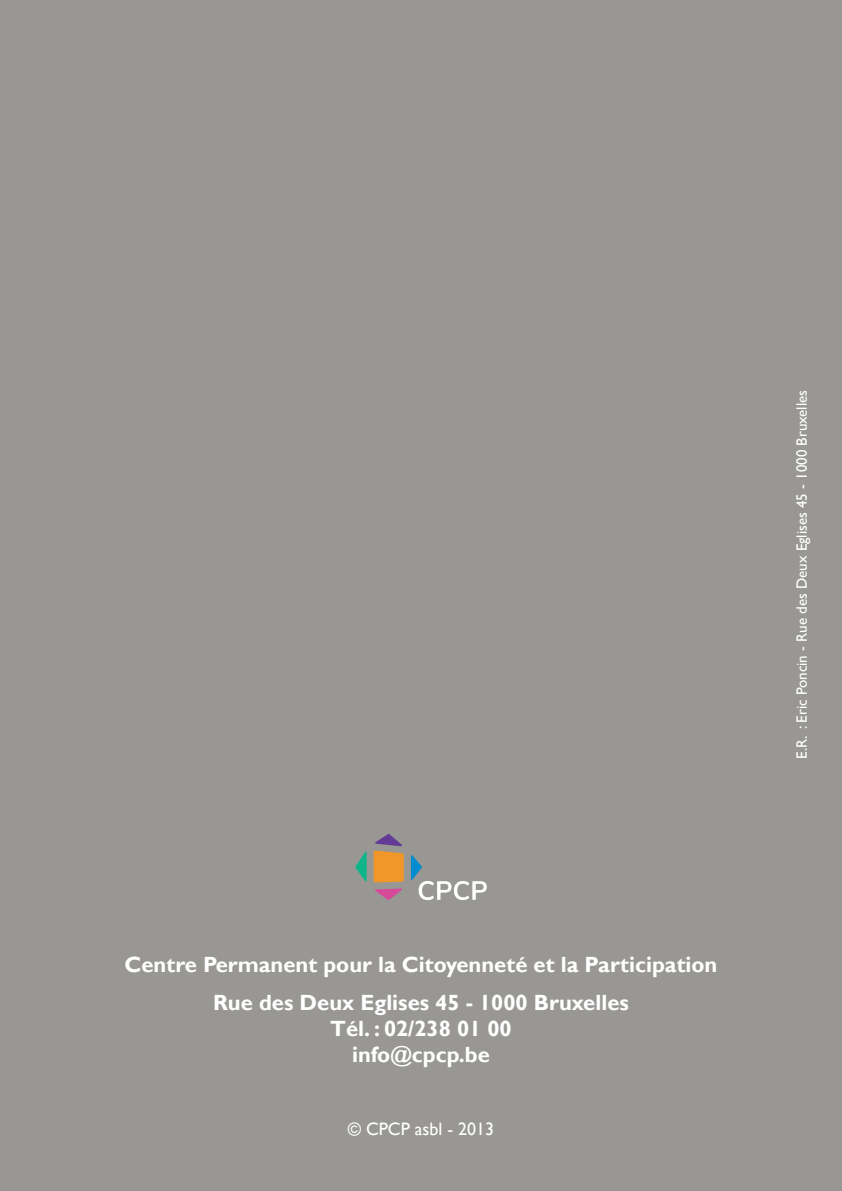
<style>
.page{position:relative;width:842px;height:1191px;background:#989794}
.page>*{position:absolute;margin:0;border:0;box-sizing:border-box;transform-origin:0 0}
.t1{font:700 22px/37.8px "Gill Sans";color:#fff;text-align:center}
.t2{font:18px "Gill Sans";color:#fff}
.t3{font:15px "Gill Sans";color:#fff}
</style>
<div class="page">
<svg style="left:374px;top:834px;width:30px;height:48px"></svg>
<svg style="left:411px;top:855px;width:76px;height:45px"></svg>
<svg style="left:375px;top:888px;width:27px;height:12px"></svg>
<svg style="left:355px;top:851px;width:12px;height:31px"></svg>
<p class="t1" style="left:125px;top:946px;width:594px">Centre Permanent pour la Citoyenneté et la Participation<br>Rue des Deux Eglises 45 - 1000 Bruxelles</p>
<p class="t1" style="left:330px;top:1016px;width:183px;line-height:26.4px">Tél. : 02/238 01 00 info@cpcp.be</p>
<p class="t2" style="left:348px;top:1118px;width:148px">© CPCP asbl - 2013</p>
<p class="t3" style="left:793px;top:759px;width:370px;rotate:-90deg">E.R. : Eric Poncin - Rue des Deux Eglises 45 - 1000 Bruxelles</p>
</div>
